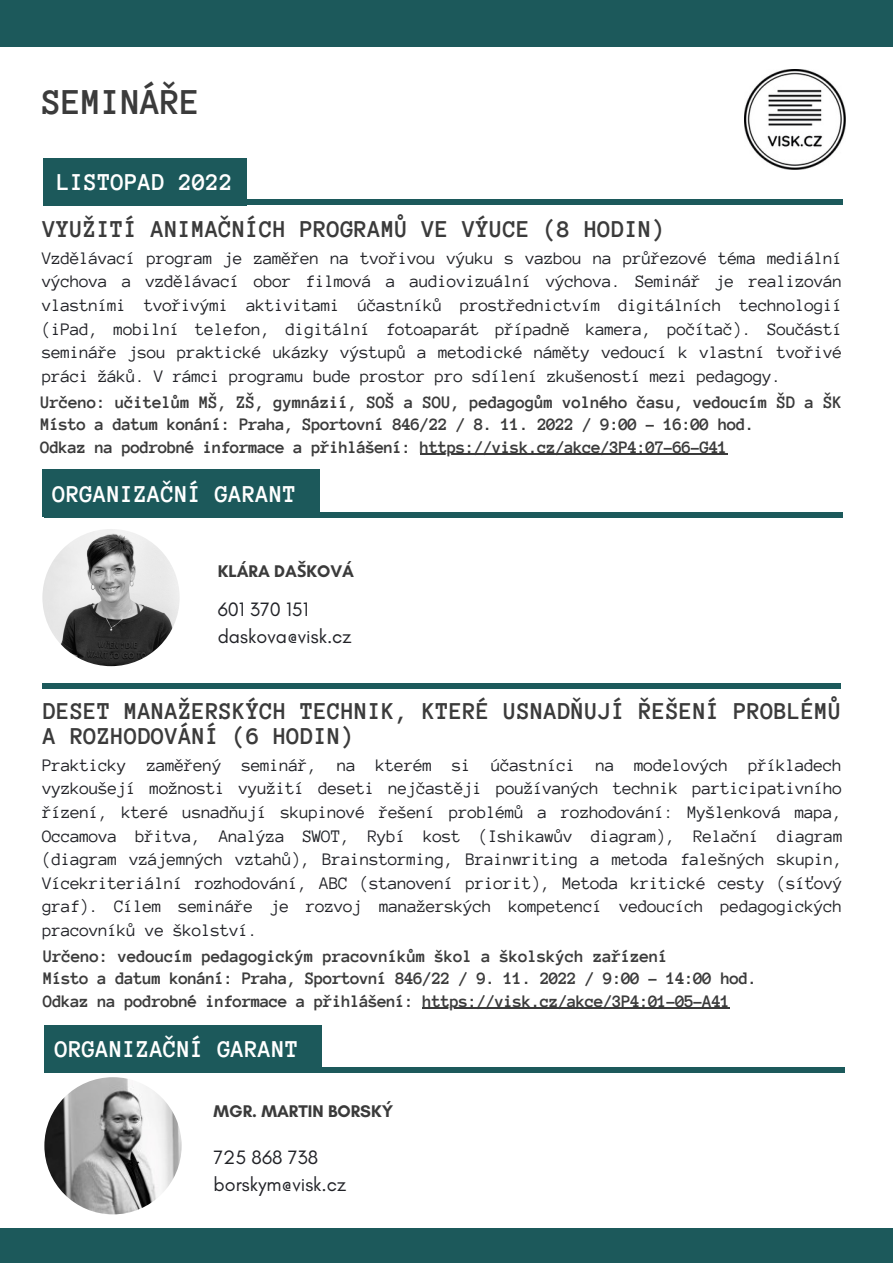
<style>
.page{position:relative;width:893px;height:1264px;background:#fff}
.page>*{position:absolute;margin:0;border:0;box-sizing:border-box;transform-origin:0 0}
.t1{font:700 37.35px "Anonymous Pro";letter-spacing:-.015em;color:#3b3b3b}
.t2{font:700 24.75px/24.8px "Anonymous Pro";color:#3b3b3b}
.t3{font:700 24.75px "Anonymous Pro";color:#fff}
.t4{font:19.8px/26.8px "Glacial Indifference";color:#212227}
.t5{font:18px/23.5px "Anonymous Pro";letter-spacing:-.025em;color:#212227;text-align:justify}
.t6{font:700 18px/22.5px "Anonymous Pro";letter-spacing:-.045em;color:#3b3b3b}
.t7{font:700 17.25px "Glacial Indifference";color:#3b3b3b}
.s1{font-family:"Noto Sans"}
</style>
<div class="page">
<div style="left:0;top:0;width:892px;height:47px;background:#1c595b"></div>
<img style="left:745px;top:69px;width:100px;height:100px">
<div style="left:44px;top:512px;width:798px;height:5px;background:#1c595b"></div>
<div style="left:42px;top:470px;width:278px;height:47px;background:#1c595b"></div>
<hr style="left:420px;top:454px;width:307px;height:1px;background:#3b3b3b">
<div style="left:43px;top:158px;width:203px;height:47px;background:#1c595b"></div>
<div style="left:44px;top:199px;width:798px;height:6px;background:#1c595b"></div>
<div style="left:0;top:1228px;width:892px;height:34px;background:#1c595b"></div>
<div style="left:42px;top:683px;width:798px;height:5px;background:#1c595b"></div>
<hr style="left:422px;top:1007px;width:307px;height:1px;background:#3b3b3b">
<div style="left:46px;top:1067px;width:799px;height:6px;background:#1c595b"></div>
<div style="left:44px;top:1025px;width:278px;height:47px;background:#1c595b"></div>
<img style="left:44px;top:1077px;width:137px;height:137px;border-radius:50%">
<img style="left:42px;top:529px;width:138px;height:137px;border-radius:50%">
<h1 class="t1" style="left:42px;top:84px;width:160px">SEMINÁŘE</h1>
<h2 class="t3" style="left:57px;top:170px;width:177px">LISTOPAD 2022</h2>
<h2 class="t2" style="left:43px;top:216px;width:624px">VYUŽITÍ ANIMAČNÍCH PROGRAMŮ VE VÝUCE (8 HODIN)</h2>
<p class="t5" style="left:42px;top:246px;width:802px">Vzdělávací program je zaměřen na tvořivou výuku s vazbou na průřezové téma mediální výchova a vzdělávací obor filmová a audiovizuální výchova. Seminář je realizován vlastními tvořivými aktivitami účastníků prostřednictvím digitálních technologií (iPad, mobilní telefon, digitální fotoaparát případně kamera, počítač). Součástí semináře jsou praktické ukázky výstupů a metodické náměty vedoucí k vlastní tvořivé práci žáků. V rámci programu bude prostor pro sdílení zkušeností mezi pedagogy.</p>
<p class="t6" style="left:41px;top:390px;width:803px">Určeno: učitelům MŠ, ZŠ, gymnázií, SOŠ a SOU, pedagogům volného času, vedoucím ŠD a ŠK<br>Místo a datum konání: Praha, Sportovní 846/22 / 8. 11. 2022 / 9:00 - 16:00 hod.<br>Odkaz na podrobné informace a přihlášení: https://visk.cz/akce/3P4:07-66-G41</p>
<h2 class="t3" style="left:53px;top:482px;width:245px">ORGANIZAČNÍ GARANT</h2>
<p class="t7" style="left:218px;top:560px;width:138px">KLÁRA DA<span class="s1">Š</span>KOVÁ</p>
<p class="t4" style="left:218px;top:595px;width:135px">601 370 151 daskova@visk.cz</p>
<h2 class="t2" style="left:43px;top:698px;width:800px">DESET MANAŽERSKÝCH TECHNIK, KTERÉ USNADŇUJÍ ŘEŠENÍ PROBLÉMŮ<br>A ROZHODOVÁNÍ (6 HODIN)</h2>
<p class="t5" style="left:42px;top:753px;width:802px">Prakticky zaměřený seminář, na kterém si účastníci na modelových příkladech vyzkoušejí možnosti využití deseti nejčastěji používaných technik participativního řízení, které usnadňují skupinové řešení problémů a rozhodování: Myšlenková mapa, Occamova břitva, Analýza SWOT, Rybí kost (Ishikawův diagram), Relační diagram (diagram vzájemných vztahů), Brainstorming, Brainwriting a metoda falešných skupin, Vícekriteriální rozhodování, ABC (stanovení priorit), Metoda kritické cesty (síťový graf). Cílem semináře je rozvoj manažerských kompetencí vedoucích pedagogických pracovníků ve školství.</p>
<p class="t6" style="left:43px;top:944px;width:715px">Určeno: vedoucím pedagogickým pracovníkům škol a školských zařízení<br>Místo a datum konání: Praha, Sportovní 846/22 / 9. 11. 2022 / 9:00 – 14:00 hod.<br>Odkaz na podrobné informace a přihlášení: https://visk.cz/akce/3P4:01-05-A41</p>
<h2 class="t3" style="left:55px;top:1037px;width:245px">ORGANIZAČNÍ GARANT</h2>
<p class="t7" style="left:213px;top:1101px;width:181px">MGR. MARTIN BORSKÝ</p>
<p class="t4" style="left:213px;top:1143px;width:134px">725 868 738 borskym@visk.cz</p>
</div>
